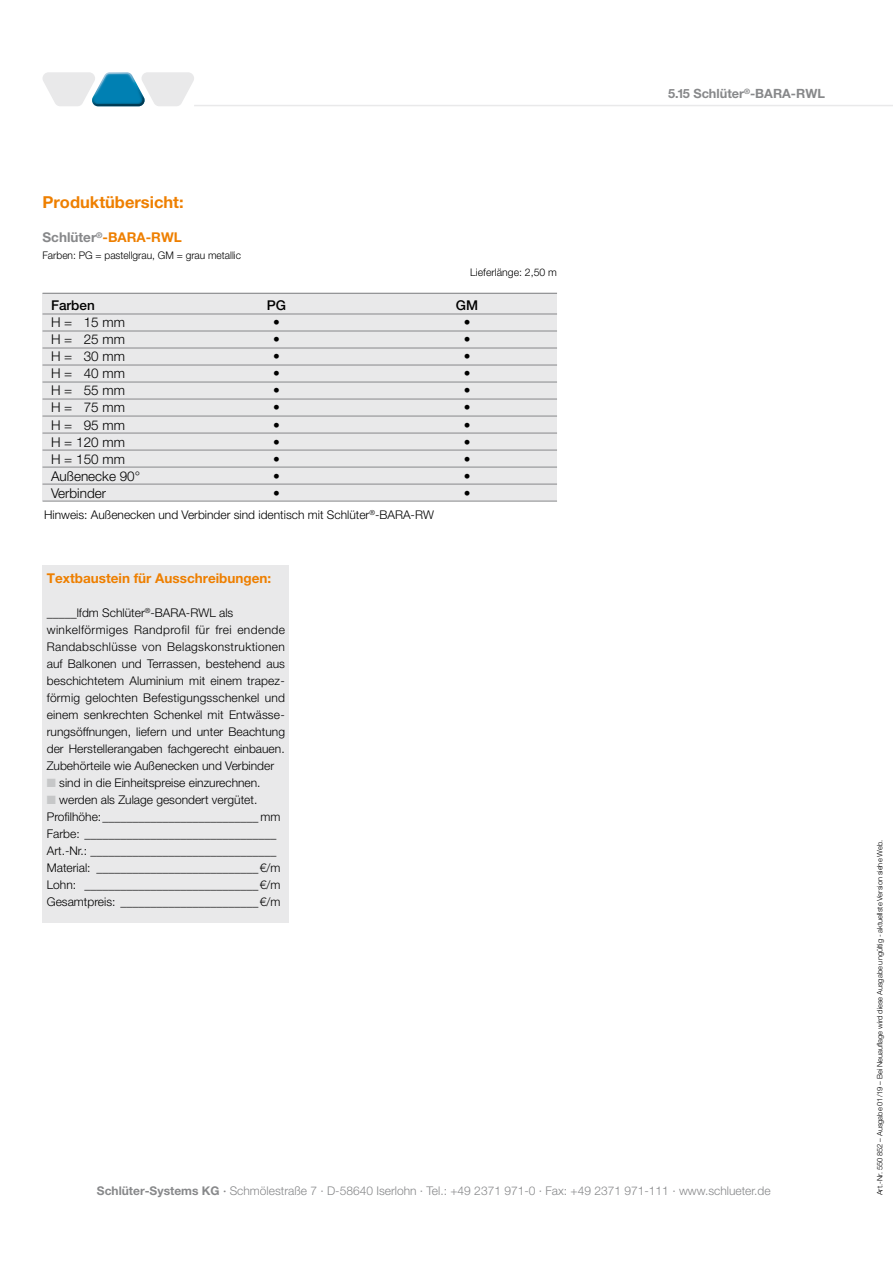
<style>
.page{position:relative;width:893px;height:1263px;background:#fff}
.page>*{position:absolute;margin:0;border:0;box-sizing:border-box;transform-origin:0 0}
.Überschrift{font:700 16.5px "Helvetica Neue LT Pro";color:#ee7f00}
.Tabelle_Fuß{font:300 13.5px "Helvetica Neue LT Pro";color:#000}
.Unter-Überschrift{font:700 13.5px "Helvetica Neue LT Pro";color:#ee7f00}
.Tabelle_Kopf{font:500 13.5px "Helvetica Neue LT Pro";color:#000}
.t1{font:700 12.75px "Helvetica Neue LT Pro";color:#87888a}
.Textbaustein_1__Zeil{font:300 12px/17px "Helvetica Neue LT Pro";color:#000;text-align:justify}
.Textbaustein{font:300 12px "Helvetica Neue LT Pro";color:#000}
.t2{font:300 12px "Helvetica Neue LT Pro";color:#87888a}
.Zeichnungs-Texte{font:300 12px "Helvetica Neue LT Pro";color:#000}
.Material_und_Länge_7{font:300 10.5px "Helvetica Neue LT Pro";color:#000}
.Fließtext{font:300 7.5px "Helvetica Neue LT Pro";color:#000}
.s1{color:#87888a}
.s2{color:#c6c7c8}
.s3{font-weight:700}
.s4{font-weight:500}
</style>
<div class="page">
<hr style="left:194px;top:105px;width:699px;height:1px;background:#e9e9ea">
<svg style="left:43px;top:72px;width:151px;height:34px"></svg>
<div style="left:43px;top:293px;width:514px;height:208px;background:#e9e9ea"></div>
<hr style="left:43px;top:293px;width:514px;height:1px;background:#87888a">
<hr style="left:43px;top:314px;width:514px;height:1px;background:#87888a">
<hr style="left:43px;top:331px;width:514px;height:1px;background:#87888a">
<hr style="left:43px;top:348px;width:514px;height:1px;background:#87888a">
<hr style="left:43px;top:365px;width:514px;height:1px;background:#87888a">
<hr style="left:43px;top:382px;width:514px;height:1px;background:#87888a">
<hr style="left:43px;top:399px;width:514px;height:1px;background:#87888a">
<hr style="left:43px;top:416px;width:514px;height:1px;background:#87888a">
<hr style="left:43px;top:433px;width:514px;height:1px;background:#87888a">
<hr style="left:43px;top:450px;width:514px;height:1px;background:#87888a">
<hr style="left:43px;top:467px;width:514px;height:1px;background:#87888a">
<hr style="left:43px;top:484px;width:514px;height:1px;background:#87888a">
<hr style="left:43px;top:501px;width:514px;height:1px;background:#87888a">
<div style="left:43px;top:566px;width:246px;height:357px;background:#e9e9ea"></div>
<p class="Überschrift" style="left:43px;top:192px;width:143px">Produktübersicht:</p>
<p class="Unter-Überschrift" style="left:43px;top:229px;width:141px"><span class="s1">Schlüter</span><sup>®</sup>-BARA-RWL</p>
<p class="Material_und_Länge_7" style="left:43px;top:249px;width:200px">Farben: PG = pastellgrau, GM = grau metallic</p>
<p class="Material_und_Länge_7" style="left:470px;top:266px;width:88px">Lieferlänge: 2,50 m</p>
<p class="Tabelle_Kopf" style="left:51px;top:298px;width:45px">Farben</p>
<p class="Tabelle_Kopf" style="left:267px;top:298px;width:21px">PG</p>
<p class="Tabelle_Kopf" style="left:456px;top:298px;width:24px">GM</p>
<p class="Tabelle_Fuß" style="left:51px;top:314px;width:75px">H = 15 mm</p>
<p class="Tabelle_Fuß" style="left:273px;top:314px;width:8px">•</p>
<p class="Tabelle_Fuß" style="left:464px;top:314px;width:8px">•</p>
<p class="Tabelle_Fuß" style="left:51px;top:331px;width:75px">H = 25 mm</p>
<p class="Tabelle_Fuß" style="left:273px;top:331px;width:8px">•</p>
<p class="Tabelle_Fuß" style="left:464px;top:331px;width:8px">•</p>
<p class="Tabelle_Fuß" style="left:51px;top:348px;width:75px">H = 30 mm</p>
<p class="Tabelle_Fuß" style="left:273px;top:348px;width:8px">•</p>
<p class="Tabelle_Fuß" style="left:464px;top:348px;width:8px">•</p>
<p class="Tabelle_Fuß" style="left:51px;top:365px;width:75px">H = 40 mm</p>
<p class="Tabelle_Fuß" style="left:273px;top:365px;width:8px">•</p>
<p class="Tabelle_Fuß" style="left:464px;top:365px;width:8px">•</p>
<p class="Tabelle_Fuß" style="left:51px;top:382px;width:75px">H = 55 mm</p>
<p class="Tabelle_Fuß" style="left:273px;top:382px;width:8px">•</p>
<p class="Tabelle_Fuß" style="left:464px;top:382px;width:8px">•</p>
<p class="Tabelle_Fuß" style="left:51px;top:399px;width:75px">H = 75 mm</p>
<p class="Tabelle_Fuß" style="left:273px;top:399px;width:8px">•</p>
<p class="Tabelle_Fuß" style="left:464px;top:399px;width:8px">•</p>
<p class="Tabelle_Fuß" style="left:51px;top:416px;width:75px">H = 95 mm</p>
<p class="Tabelle_Fuß" style="left:273px;top:416px;width:8px">•</p>
<p class="Tabelle_Fuß" style="left:464px;top:416px;width:8px">•</p>
<p class="Tabelle_Fuß" style="left:51px;top:433px;width:75px">H = 120 mm</p>
<p class="Tabelle_Fuß" style="left:273px;top:433px;width:8px">•</p>
<p class="Tabelle_Fuß" style="left:464px;top:433px;width:8px">•</p>
<p class="Tabelle_Fuß" style="left:51px;top:450px;width:75px">H = 150 mm</p>
<p class="Tabelle_Fuß" style="left:273px;top:450px;width:8px">•</p>
<p class="Tabelle_Fuß" style="left:464px;top:450px;width:8px">•</p>
<p class="Tabelle_Fuß" style="left:51px;top:467px;width:91px">Außenecke 90°</p>
<p class="Tabelle_Fuß" style="left:273px;top:467px;width:8px">•</p>
<p class="Tabelle_Fuß" style="left:464px;top:467px;width:8px">•</p>
<p class="Tabelle_Fuß" style="left:51px;top:484px;width:57px">Verbinder</p>
<p class="Tabelle_Fuß" style="left:273px;top:484px;width:8px">•</p>
<p class="Tabelle_Fuß" style="left:464px;top:484px;width:8px">•</p>
<p class="Zeichnungs-Texte" style="left:44px;top:507px;width:391px">Hinweis: Außenecken und Verbinder sind identisch mit Schlüter<sup>®</sup>-BARA-RW</p>
<p class="Unter-Überschrift" style="left:47px;top:569px;width:226px">Textbaustein für Ausschreibungen:</p>
<p class="Textbaustein_1__Zeil" style="left:47px;top:604px;width:188px">_____lfdm Schlüter<sup>®</sup>-BARA-RWL als</p>
<p class="Textbaustein_1__Zeil" style="left:47px;top:621px;width:240px">winkelförmiges Randprofil für frei endende Randabschlüsse von Belagskonstruktionen auf Balkonen und Terrassen, bestehend aus beschichtetem Aluminium mit einem trapez&shy;förmig gelochten Befestigungsschenkel und einem senkrechten Schenkel mit Entwässe&shy;rungsöffnungen, liefern und unter Beachtung der Herstellerangaben fachgerecht einbauen.<br>Zubehörteile wie Außenecken und Verbinder</p>
<p class="Textbaustein_1__Zeil" style="left:47px;top:774px;width:215px"><span class="s2">■</span> sind in die Einheitspreise einzurechnen.</p>
<p class="Textbaustein_1__Zeil" style="left:47px;top:791px;width:212px"><span class="s2">■</span> werden als Zulage gesondert vergütet.</p>
<p class="Textbaustein" style="left:47px;top:809px;width:235px">Profilhöhe:__________________________ mm</p>
<p class="Textbaustein" style="left:47px;top:826px;width:231px">Farbe: ________________________________</p>
<p class="Textbaustein" style="left:47px;top:843px;width:231px">Art.-Nr.: _______________________________</p>
<p class="Textbaustein" style="left:47px;top:860px;width:235px">Material: ___________________________€/m</p>
<p class="Textbaustein" style="left:47px;top:877px;width:235px">Lohn: _____________________________€/m</p>
<p class="Textbaustein" style="left:47px;top:894px;width:235px">Gesamtpreis: _______________________€/m</p>
<p class="t1" style="left:668px;top:86px;width:158px">5.15 Schlüter<sup>®</sup>-BARA-RWL</p>
<p class="t2" style="left:97px;top:1183px;width:675px"><span class="s3">Schlüter-Systems KG</span> <span class="s4">·</span> Schmölestraße 7 · D-58640 Iserlohn · Tel.: +49 2371 971-0 · Fax: +49 2371 971-111 · www.schlueter.de</p>
<p class="Fließtext" style="left:875px;top:1195px;width:357px;rotate:-90deg">Art.-Nr. 550 852 – Ausgabe 01/19 – Bei Neuauflage wird diese Ausgabe ungültig - aktuellste Version siehe Web.</p>
</div>
